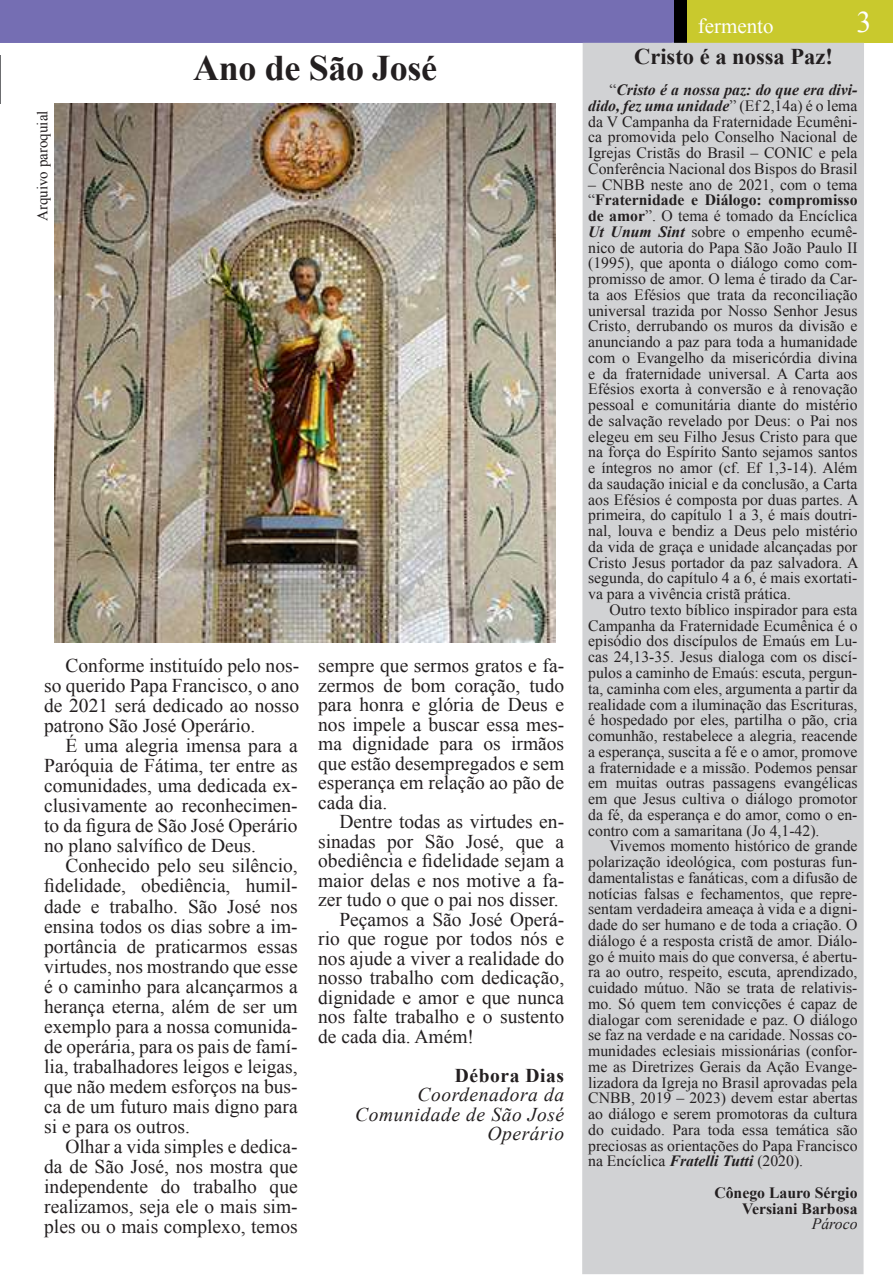
<style>
.page{position:relative;width:893px;height:1276px;background:#fff}
.page>*{position:absolute;margin:0;border:0;box-sizing:border-box;transform-origin:0 0}
.t1{font:700 36px "Times New Roman";letter-spacing:-.01em;color:#231f20}
.t2{font:30px "Times New Roman";color:#fff}
.t3{font:700 22.5px "Times New Roman";color:#231f20}
.t4{font:21px "Times New Roman";color:#fff}
.t5{font:19.5px/20.1px "Times New Roman";color:#231f20;text-align:justify}
.t6{font:italic 19.5px/19.5px "Times New Roman";letter-spacing:.03em;color:#231f20;text-align:right}
.t7{font:700 19.5px "Times New Roman";letter-spacing:.03em;color:#231f20}
.t8{font:15.75px/15.8px "Times New Roman";color:#231f20;text-align:justify}
.t9{font:700 15.75px/15.8px "Times New Roman";color:#231f20;text-align:right}
.t10{font:italic 15.75px "Times New Roman";color:#231f20}
.t11{font:15.6px/15.8px "Times New Roman";color:#231f20;text-align:justify}
.t12{font:15px "Times New Roman";color:#231f20}
.s1{font-weight:700;font-style:italic}
.s2{font-weight:700}
.s3{font-size:15.75px}
</style>
<div class="page">
<div style="left:0;top:0;width:674px;height:43px;background:#756eb3"></div>
<div style="left:687px;top:0;width:206px;height:43px;background:#c9c92d"></div>
<div style="left:674px;top:0;width:13px;height:43px;background:#000"></div>
<hr style="left:0;top:55px;width:1px;height:49px;background:#6c6d70">
<div style="left:582px;top:43px;width:282px;height:1231px;background:#d1d2d4"></div>
<img style="left:55px;top:104px;width:501px;height:538px">
<h3 class="t4" style="left:698px;top:11px;width:77px">fermento</h3>
<h2 class="t2" style="left:856px;top:2px;width:16px">3</h2>
<h1 class="t1" style="left:193px;top:43px;width:245px">Ano de São José</h1>
<h3 class="t3" style="left:634px;top:41px;width:200px">Cristo é a nossa Paz!</h3>
<p class="t8" style="left:588px;top:82px;width:271px;text-indent:21px">“<span class="s1">Cristo é a nossa paz: do que era divi&shy;dido, fez uma unidade</span>” (Ef 2,14a) é o lema da V Campanha da Fraternidade Ecumêni&shy;ca promovida pelo Conselho Nacional de Igrejas Cristãs do Brasil – CONIC e pela Conferência Nacional dos Bispos do Brasil</p>
<p class="t8" style="left:588px;top:176px;width:272px">– CNBB neste ano de 2021, com o tema “<span class="s2">Fraternidade e Diálogo: compromisso de amor</span>”. O tema é tomado da Encíclica <span class="s1">Ut Unum Sint</span> sobre o empenho ecumê&shy;nico de autoria do Papa São João Paulo II (1995), que aponta o diálogo como com&shy;promisso de amor. O lema é tirado da Car&shy;ta aos Efésios que trata da reconciliação universal trazida por Nosso Senhor Jesus Cristo, derrubando os muros da divisão e anunciando a paz para toda a humanidade com o Evangelho da misericórdia divina e da fraternidade universal. A Carta aos Efésios exorta à conversão e à renovação pessoal e comunitária diante do mistério de salvação revelado por Deus: o Pai nos elegeu em seu Filho Jesus Cristo para que na força do Espírito Santo sejamos santos e íntegros no amor (cf. Ef 1,3-14). Além da saudação inicial e da conclusão, a Carta aos Efésios é composta por duas partes. A primeira, do capítulo 1 a 3, é mais doutri&shy;nal, louva e bendiz a Deus pelo mistério da vida de graça e unidade alcançadas por Cristo Jesus portador da paz salvadora. A segunda, do capítulo 4 a 6, é mais exortati&shy;va para a vivência cristã prática.</p>
<p class="t8" style="left:588px;top:601px;width:271px;text-indent:21px">Outro texto bíblico inspirador para esta Campanha da Fraternidade Ecumênica é o episódio dos discípulos de Emaús em Lu&shy;cas 24,13-35. Jesus dialoga com os discí&shy;pulos a caminho de Emaús: escuta, pergun&shy;ta, caminha com eles, argumenta a partir da realidade com a iluminação das Escrituras, é hospedado por eles, partilha o pão, cria comunhão, restabelece a alegria, reacende a esperança, suscita a fé e o amor, promove a fraternidade e a missão. Podemos pensar em muitas outras passagens evangélicas em que Jesus cultiva o diálogo promotor da fé, da esperança e do amor, como o en&shy;contro com a samaritana (Jo 4,1-42).</p>
<p class="t8" style="left:588px;top:838px;width:271px;text-indent:21px">Vivemos momento histórico de grande polarização ideológica, com posturas fun&shy;damentalistas e fanáticas, com a difusão de notícias falsas e fechamentos, que repre&shy;sentam verdadeira ameaça à vida e a digni&shy;dade do ser humano e de toda a criação. O diálogo é a resposta cristã de amor. Diálo&shy;go é muito mais do que conversa, é abertu&shy;ra ao outro, respeito, escuta, aprendizado, cuidado mútuo. Não se trata de relativis&shy;mo. Só quem tem convicções é capaz de dialogar com serenidade e paz. O diálogo se faz na verdade e na caridade. Nossas co&shy;munidades eclesiais missionárias (confor&shy;me as Diretrizes Gerais da Ação Evange&shy;lizadora da Igreja no Brasil aprovadas pela</p>
<p class="t11" style="left:588px;top:1090px;width:271px"><span class="s3">CNBB, 2019</span> – 2023) devem estar abertas ao diálogo e serem promotoras da cultura do cuidado. Para toda essa temática são preciosas as orientações do Papa Francisco na Encíclica <span class="s1">Fratelli Tutti</span> (2020).</p>
<p class="t9" style="left:714px;top:1184px;width:145px">Cônego Lauro Sérgio<br>Versiani Barbosa</p>
<p class="t10" style="left:812px;top:1213px;width:47px">Pároco</p>
<p class="t12" style="left:32px;top:221px;width:112px;rotate:-90deg">Arquivo paroquial</p>
<p class="t5" style="left:44px;top:655px;width:257px;text-indent:21px">Conforme instituído pelo nos&shy;so querido Papa Francisco, o ano de 2021 será dedicado ao nosso patrono São José Operário.</p>
<p class="t5" style="left:44px;top:735px;width:255px;text-indent:21px">É uma alegria imensa para a Paróquia de Fátima, ter entre as comunidades, uma dedicada ex&shy;clusivamente ao reconhecimen&shy;to da figura de São José Operário no plano salvífico de Deus.</p>
<p class="t5" style="left:44px;top:855px;width:255px;text-indent:21px">Conhecido pelo seu silêncio, fidelidade, obediência, humil&shy;dade e trabalho. São José nos ensina todos os dias sobre a im&shy;portância de praticarmos essas virtudes, nos mostrando que esse é o caminho para alcançarmos a herança eterna, além de ser um exemplo para a nossa comunida&shy;de operária, para os pais de famí&shy;lia, trabalhadores leigos e leigas, que não medem esforços na bus&shy;ca de um futuro mais digno para si e para os outros.</p>
<p class="t5" style="left:44px;top:1136px;width:255px;text-indent:21px">Olhar a vida simples e dedica&shy;da de São José, nos mostra que independente do trabalho que realizamos, seja ele o mais sim&shy;ples ou o mais complexo, temos</p>
<p class="t5" style="left:318px;top:655px;width:248px;line-height:19.5px">sempre que sermos gratos e fa&shy;zermos de bom coração, tudo para honra e glória de Deus e nos impele a buscar essa mes&shy;ma dignidade para os irmãos que estão desempregados e sem esperança em relação ao pão de cada dia.</p>
<p class="t5" style="left:339px;top:811px;width:226px">Dentre todas as virtudes en-</p>
<p class="t5" style="left:318px;top:830px;width:248px">sinadas por São José, que a</p>
<p class="t5" style="left:318px;top:850px;width:248px">obediência e fidelidade sejam a</p>
<p class="t5" style="left:318px;top:869px;width:247px">maior delas e nos motive a fa-</p>
<p class="t5" style="left:318px;top:889px;width:242px">zer tudo o que o pai nos disser.</p>
<p class="t5" style="left:339px;top:908px;width:226px">Peçamos a São José Operá-</p>
<p class="t5" style="left:318px;top:928px;width:248px">rio que rogue por todos nós e</p>
<p class="t5" style="left:318px;top:947px;width:247px">nos ajude a viver a realidade do</p>
<p class="t5" style="left:318px;top:967px;width:248px">nosso trabalho com dedicação,</p>
<p class="t5" style="left:318px;top:986px;width:248px">dignidade e amor e que nunca</p>
<p class="t5" style="left:318px;top:1006px;width:247px">nos falte trabalho e o sustento</p>
<p class="t5" style="left:318px;top:1025px;width:157px">de cada dia. Amém!</p>
<p class="t7" style="left:455px;top:1061px;width:111px">Débora Dias</p>
<p class="t6" style="left:355px;top:1084px;width:210px">Coordenadora da<br>Comunidade de São José<br>Operário</p>
</div>
